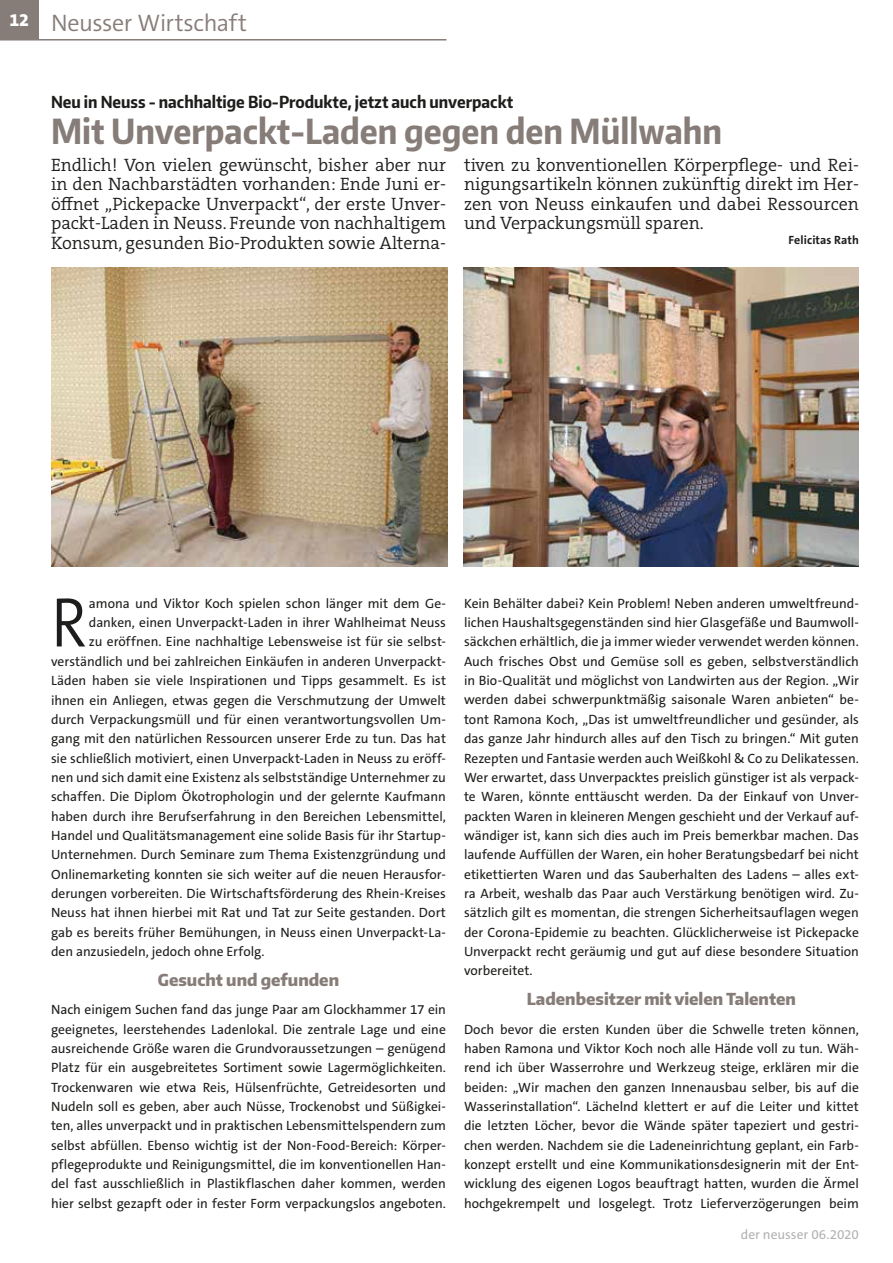
<style>
.page{position:relative;width:893px;height:1263px;background:#fff}
.page>*{position:absolute;margin:0;border:0;box-sizing:border-box;transform-origin:0 0}
.t1{font:300 70.8px "The Sans C5";color:#1d1d1b;scale:.9 1}
.t2{font:700 34.5px "Encode Sans Condensed";color:#867c78}
.t3{font:300 24px "The Sans C5";letter-spacing:-.015em;color:#867c78}
.t4{font:300 18px/19.5px "The Serif C5";color:#1d1d1b;text-align:justify}
.t5{font:800 18px "The Sans C5";color:#fff}
.t6{font:700 16.5px "Encode Sans Condensed";color:#1d1d1b}
.t7{font:800 16.5px "Encode Sans Narrow";color:#867c78}
.t8{font:13.5px/19.4px "The Sans C5";color:#1d1d1b;text-align:justify}
.t9{font:13.5px "The Sans C5";color:#b2b2b2}
.t10{font:700 12px "The Sans C5";letter-spacing:.01em;color:#1d1d1b}
</style>
<div class="page">
<hr style="left:0;top:39px;width:446px;height:2px;background:#867c78">
<div style="left:0;top:0;width:38px;height:40px;background:#867c78"></div>
<img style="left:52px;top:267px;width:395px;height:300px">
<img style="left:463px;top:267px;width:396px;height:300px">
<h3 class="t5" style="left:9px;top:8px;width:21px">12</h3>
<h3 class="t3" style="left:51px;top:8px;width:197px">Neusser Wirtschaft</h3>
<p class="t6" style="left:51px;top:91px;width:464px">Neu in Neuss - nachhaltige Bio-Produkte, jetzt auch unverpackt</p>
<h2 class="t2" style="left:51px;top:108px;width:673px">Mit Unverpackt-Laden gegen den Müllwahn</h2>
<p class="t4" style="left:51px;top:155px;width:396px">Endlich! Von vielen gewünscht, bisher aber nur in den Nachbarstädten vorhanden: Ende Juni er&shy;öffnet „Pickepacke Unverpackt“, der erste Unver&shy;packt-Laden in Neuss. Freunde von nachhaltigem Konsum, gesunden Bio-Produkten sowie Alterna-</p>
<h3 class="t4" style="left:464px;top:155px;width:396px">tiven zu konventionellen Körperpflege- und Rei&shy;nigungsartikeln können zukünftig direkt im Her&shy;zen von Neuss einkaufen und dabei Ressourcen und Verpackungsmüll sparen.</h3>
<p class="t10" style="left:788px;top:232px;width:72px">Felicitas Rath</p>
<h1 class="t1" style="left:51px;top:577px;width:41px">R</h1>
<p class="t8" style="left:89px;top:594px;width:359px">amona und Viktor Koch spielen schon länger mit dem Ge-</p>
<p class="t8" style="left:89px;top:613px;width:359px">danken, einen Unverpackt-Laden in ihrer Wahlheimat Neuss</p>
<p class="t8" style="left:89px;top:632px;width:359px">zu eröffnen. Eine nachhaltige Lebensweise ist für sie selbst-</p>
<p class="t8" style="left:51px;top:652px;width:396px">verständlich und bei zahlreichen Einkäufen in anderen Unverpackt-</p>
<p class="t8" style="left:51px;top:671px;width:396px">Läden haben sie viele Inspirationen und Tipps gesammelt. Es ist</p>
<p class="t8" style="left:51px;top:690px;width:396px">ihnen ein Anliegen, etwas gegen die Verschmutzung der Umwelt</p>
<p class="t8" style="left:51px;top:710px;width:396px">durch Verpackungsmüll und für einen verantwortungsvollen Um-</p>
<p class="t8" style="left:51px;top:729px;width:396px">gang mit den natürlichen Ressourcen unserer Erde zu tun. Das hat</p>
<p class="t8" style="left:51px;top:748px;width:396px">sie schließlich motiviert, einen Unverpackt-Laden in Neuss zu eröff-</p>
<p class="t8" style="left:51px;top:768px;width:396px">nen und sich damit eine Existenz als selbstständige Unternehmer zu</p>
<p class="t8" style="left:51px;top:787px;width:396px">schaffen. Die Diplom Ökotrophologin und der gelernte Kaufmann</p>
<p class="t8" style="left:51px;top:806px;width:396px">haben durch ihre Berufserfahrung in den Bereichen Lebensmittel,</p>
<p class="t8" style="left:51px;top:826px;width:396px">Handel und Qualitätsmanagement eine solide Basis für ihr Startup-</p>
<p class="t8" style="left:51px;top:845px;width:396px">Unternehmen. Durch Seminare zum Thema Existenzgründung und</p>
<p class="t8" style="left:51px;top:864px;width:396px">Onlinemarketing konnten sie sich weiter auf die neuen Herausfor-</p>
<p class="t8" style="left:51px;top:884px;width:396px">derungen vorbereiten. Die Wirtschaftsförderung des Rhein-Kreises</p>
<p class="t8" style="left:51px;top:903px;width:396px">Neuss hat ihnen hierbei mit Rat und Tat zur Seite gestanden. Dort</p>
<p class="t8" style="left:51px;top:922px;width:396px">gab es bereits früher Bemühungen, in Neuss einen Unverpackt-La-</p>
<p class="t8" style="left:51px;top:942px;width:215px">den anzusiedeln, jedoch ohne Erfolg.</p>
<p class="t7" style="left:158px;top:969px;width:183px">Gesucht und gefunden</p>
<p class="t8" style="left:51px;top:1000px;width:396px">Nach einigem Suchen fand das junge Paar am Glockhammer 17 ein geeignetes, leerstehendes Ladenlokal. Die zentrale Lage und eine ausreichende Größe waren die Grundvoraussetzungen – genügend Platz für ein ausgebreitetes Sortiment sowie Lagermöglichkeiten.<br>Trockenwaren wie etwa Reis, Hülsenfrüchte, Getreidesorten und Nudeln soll es geben, aber auch Nüsse, Trockenobst und Süßigkei&shy;ten, alles unverpackt und in praktischen Lebensmittelspendern zum selbst abfüllen. Ebenso wichtig ist der Non-Food-Bereich: Körper&shy;pflegeprodukte und Reinigungsmittel, die im konventionellen Han&shy;del fast ausschließlich in Plastikflaschen daher kommen, werden hier selbst gezapft oder in fester Form verpackungslos angeboten.</p>
<p class="t8" style="left:464px;top:594px;width:396px">Kein Behälter dabei? Kein Problem! Neben anderen umweltfreund&shy;lichen Haushaltsgegenständen sind hier Glasgefäße und Baumwoll&shy;säckchen erhältlich, die ja immer wieder verwendet werden können.<br>Auch frisches Obst und Gemüse soll es geben, selbstverständlich in Bio-Qualität und möglichst von Landwirten aus der Region. „Wir werden dabei schwerpunktmäßig saisonale Waren anbieten“ be&shy;tont Ramona Koch, „Das ist umweltfreundlicher und gesünder, als das ganze Jahr hindurch alles auf den Tisch zu bringen.“ Mit guten Rezepten und Fantasie werden auch Weißkohl &amp; Co zu Delikatessen.<br>Wer erwartet, dass Unverpacktes preislich günstiger ist als verpack&shy;te Waren, könnte enttäuscht werden. Da der Einkauf von Unver&shy;packten Waren in kleineren Mengen geschieht und der Verkauf auf&shy;wändiger ist, kann sich dies auch im Preis bemerkbar machen. Das laufende Auffüllen der Waren, ein hoher Beratungsbedarf bei nicht etikettierten Waren und das Sauberhalten des Ladens – alles ext&shy;ra Arbeit, weshalb das Paar auch Verstärkung benötigen wird. Zu&shy;sätzlich gilt es momentan, die strengen Sicherheitsauflagen wegen der Corona-Epidemie zu beachten. Glücklicherweise ist Pickepacke Unverpackt recht geräumig und gut auf diese besondere Situation vorbereitet.</p>
<p class="t7" style="left:527px;top:988px;width:271px">Ladenbesitzer mit vielen Talenten</p>
<p class="t8" style="left:464px;top:1019px;width:396px">Doch bevor die ersten Kunden über die Schwelle treten können, haben Ramona und Viktor Koch noch alle Hände voll zu tun. Wäh&shy;rend ich über Wasserrohre und Werkzeug steige, erklären mir die beiden: „Wir machen den ganzen Innenausbau selber, bis auf die Wasserinstallation“. Lächelnd klettert er auf die Leiter und kittet die letzten Löcher, bevor die Wände später tapeziert und gestri&shy;chen werden. Nachdem sie die Ladeneinrichtung geplant, ein Farb&shy;konzept erstellt und eine Kommunikationsdesignerin mit der Ent&shy;wicklung des eigenen Logos beauftragt hatten, wurden die Ärmel hochgekrempelt und losgelegt. Trotz Lieferverzögerungen beim</p>
<p class="t9" style="left:741px;top:1226px;width:120px">der neusser 06.2020</p>
</div>
